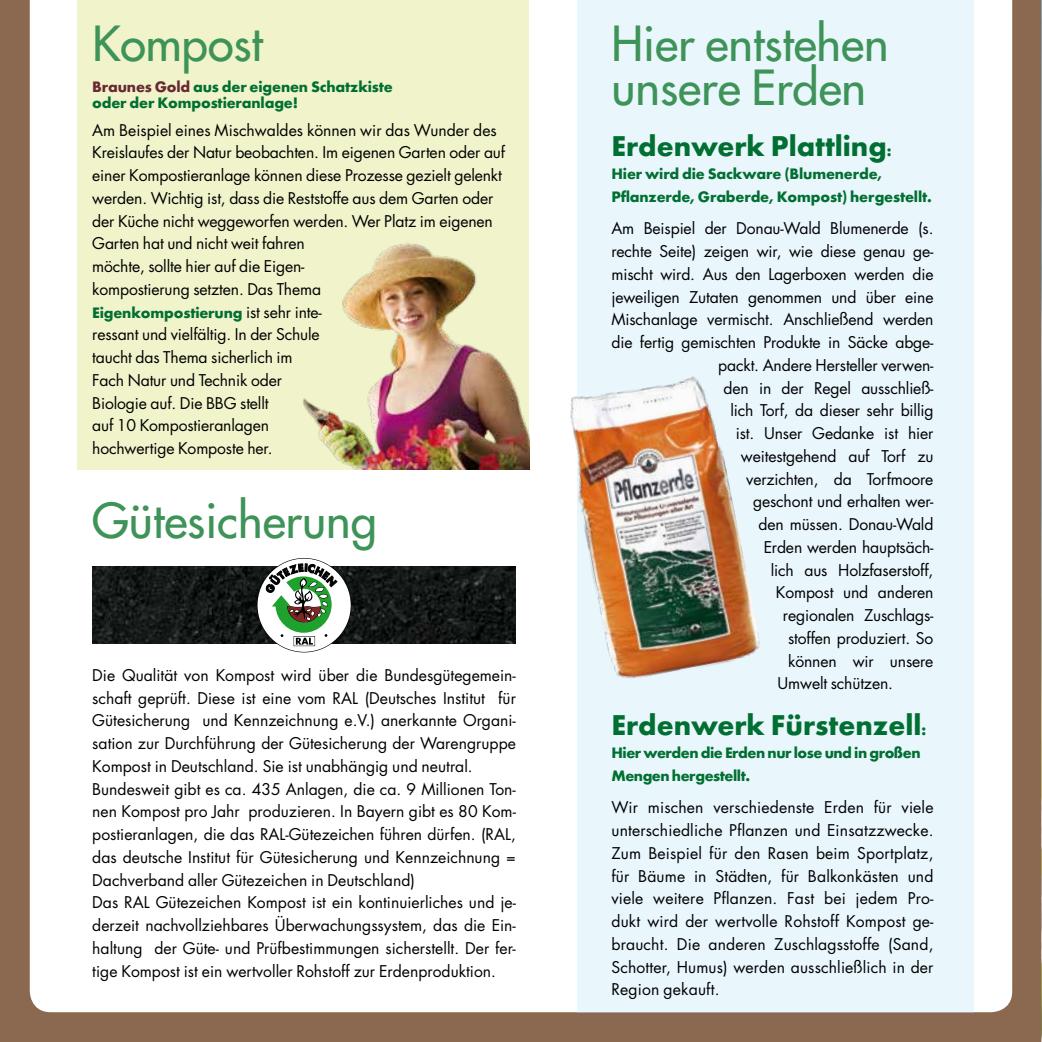
<style>
.page{position:relative;width:1042px;height:1042px;background:#8a6950}
.page>*{position:absolute;margin:0;border:0;box-sizing:border-box;transform-origin:0 0}
.t1{font:47.07px/43.8px "Futura";color:#3e9358}
.t2{font:700 29.75px "Futura";color:#006f31}
.t3{font:15.75px/22.8px "Futura";letter-spacing:-.01em;color:#000}
.t4{font:700 15.75px/15.8px "Futura";letter-spacing:-.01em;color:#006f31}
.t5{font:700 15.75px/22.8px "Futura";letter-spacing:-.03em;color:#006f31}
.s1{color:#672932}
.s2{font-weight:700;color:#006f31}
.s3{font-size:15.75px}
</style>
<div class="page">
<img style="left:1041px;top:0;width:1px;height:1042px">
<div style="left:30px;top:0;width:982px;height:1012px;background:#fff"></div>
<img style="left:92px;top:566px;width:424px;height:77px">
<div style="left:77px;top:0;width:451px;height:470px;background:#f1f3cb"></div>
<div style="left:257px;top:558px;width:94px;height:94px;background:#fff;border-radius:50%"></div>
<svg style="left:294px;top:644px;width:21px;height:2px"></svg>
<svg style="left:265px;top:563px;width:72px;height:81px"></svg>
<img style="left:303px;top:240px;width:226px;height:230px">
<div style="left:577px;top:0;width:396px;height:1012px;background:#e9f6fc"></div>
<img style="left:551px;top:368px;width:209px;height:326px">
<h1 class="t1" style="left:92px;top:22px;width:172px">Kompost</h1>
<p class="t4" style="left:92px;top:79px;width:302px"><span class="s1">Braunes Gold</span> aus der eigenen Schatzkiste oder der Kompostieranlage!</p>
<p class="t3" style="left:92px;top:119px;width:414px">Am Beispiel eines Mischwaldes können wir das Wunder des Kreislaufes der Natur beobachten. Im eigenen Garten oder auf einer Kompostieranlage können diese Prozesse gezielt gelenkt werden. Wichtig ist, dass die Reststoffe aus dem Garten oder der Küche nicht weggeworfen werden. Wer Platz im eigenen Garten hat und nicht weit fahren<br>möchte, sollte hier auf die Eigen-<br>kompostierung setzten. Das Thema<br><span class="s2">Eigenkompostierung</span> ist sehr inte-<br>ressant und vielfältig. In der Schule<br>taucht das Thema sicherlich im<br>Fach Natur und Technik oder<br>Biologie auf. Die BBG stellt<br>auf 10 Kompostieranlagen<br>hochwertige Komposte her.</p>
<h1 class="t1" style="left:92px;top:499px;width:286px">Gütesicherung</h1>
<p class="t3" style="left:92px;top:664px;width:425px">Die Qualität von Kompost wird über die Bundesgütegemein&shy;schaft geprüft. Diese ist eine vom RAL (Deutsches Institut für Gütesicherung und Kennzeichnung e.V.) anerkannte Organi&shy;sation zur Durchführung der Gütesicherung der Warengruppe Kompost in Deutschland. Sie ist unabhängig und neutral.<br>Bundesweit gibt es ca. 435 Anlagen, die ca. 9 Millionen Ton&shy;nen Kompost pro Jahr produzieren. In Bayern gibt es 80 Kom&shy;postieranlagen, die das RAL-Gütezeichen führen dürfen. (RAL, das deutsche Institut für Gütesicherung und Kennzeichnung = Dachverband aller Gütezeichen in Deutschland)<br>Das RAL Gütezeichen Kompost ist ein kontinuierliches und je&shy;derzeit nachvollziehbares Überwachungssystem, das die Ein&shy;haltung der Güte- und Prüfbestimmungen sicherstellt. Der fer&shy;tige Kompost ist ein wertvoller Rohstoff zur Erdenproduktion.</p>
<h1 class="t1" style="left:611px;top:21px;width:279px">Hier entstehen unsere Erden</h1>
<h2 class="t2" style="left:611px;top:129px;width:281px">Erdenwerk Plattling<span class="s3">:</span></h2>
<p class="t4" style="left:611px;top:162px;width:322px;line-height:22.8px">Hier wird die Sackware (Blumenerde,<br>Pflanzerde, Graberde, Kompost) hergestellt.</p>
<p class="t3" style="left:611px;top:217px;width:323px">Am Beispiel der Donau-Wald Blumenerde (s.</p>
<p class="t3" style="left:611px;top:240px;width:323px">rechte Seite) zeigen wir, wie diese genau ge-</p>
<p class="t3" style="left:611px;top:263px;width:324px">mischt wird. Aus den Lagerboxen werden die</p>
<p class="t3" style="left:611px;top:286px;width:324px">jeweiligen Zutaten genommen und über eine</p>
<p class="t3" style="left:611px;top:308px;width:323px">Mischanlage vermischt. Anschließend werden</p>
<p class="t3" style="left:611px;top:331px;width:324px">die fertig gemischten Produkte in Säcke abge-</p>
<p class="t3" style="left:718px;top:354px;width:217px">packt. Andere Hersteller verwen-</p>
<p class="t3" style="left:723px;top:377px;width:212px">den in der Regel ausschließ-</p>
<p class="t3" style="left:730px;top:399px;width:204px">lich Torf, da dieser sehr billig</p>
<p class="t3" style="left:736px;top:422px;width:199px">ist. Unser Gedanke ist hier</p>
<p class="t3" style="left:741px;top:445px;width:194px">weitestgehend auf Torf zu</p>
<p class="t3" style="left:746px;top:468px;width:189px">verzichten, da Torfmoore</p>
<p class="t3" style="left:753px;top:490px;width:182px">geschont und erhalten wer-</p>
<p class="t3" style="left:758px;top:513px;width:177px">den müssen. Donau-Wald</p>
<p class="t3" style="left:763px;top:536px;width:171px">Erden werden hauptsäch-</p>
<p class="t3" style="left:770px;top:559px;width:164px">lich aus Holzfaserstoff,</p>
<p class="t3" style="left:776px;top:581px;width:159px">Kompost und anderen</p>
<p class="t3" style="left:783px;top:604px;width:152px">regionalen Zuschlags-</p>
<p class="t3" style="left:788px;top:627px;width:147px">stoffen produziert. So</p>
<p class="t3" style="left:788px;top:650px;width:147px">können wir unsere</p>
<p class="t3" style="left:777px;top:672px;width:117px">Umwelt schützen.</p>
<h2 class="t2" style="left:611px;top:707px;width:316px">Erdenwerk Fürstenzell<span class="s3">:</span></h2>
<p class="t5" style="left:611px;top:741px;width:311px">Hier werden die Erden nur lose und in großen<br>Mengen hergestellt.</p>
<p class="t3" style="left:611px;top:796px;width:324px;text-align:justify">Wir mischen verschiedenste Erden für viele unterschiedliche Pflanzen und Einsatzzwecke.<br>Zum Beispiel für den Rasen beim Sportplatz, für Bäume in Städten, für Balkonkästen und viele weitere Pflanzen. Fast bei jedem Pro&shy;dukt wird der wertvolle Rohstoff Kompost ge&shy;braucht. Die anderen Zuschlagsstoffe (Sand, Schotter, Humus) werden ausschließlich in der Region gekauft.</p>
</div>
